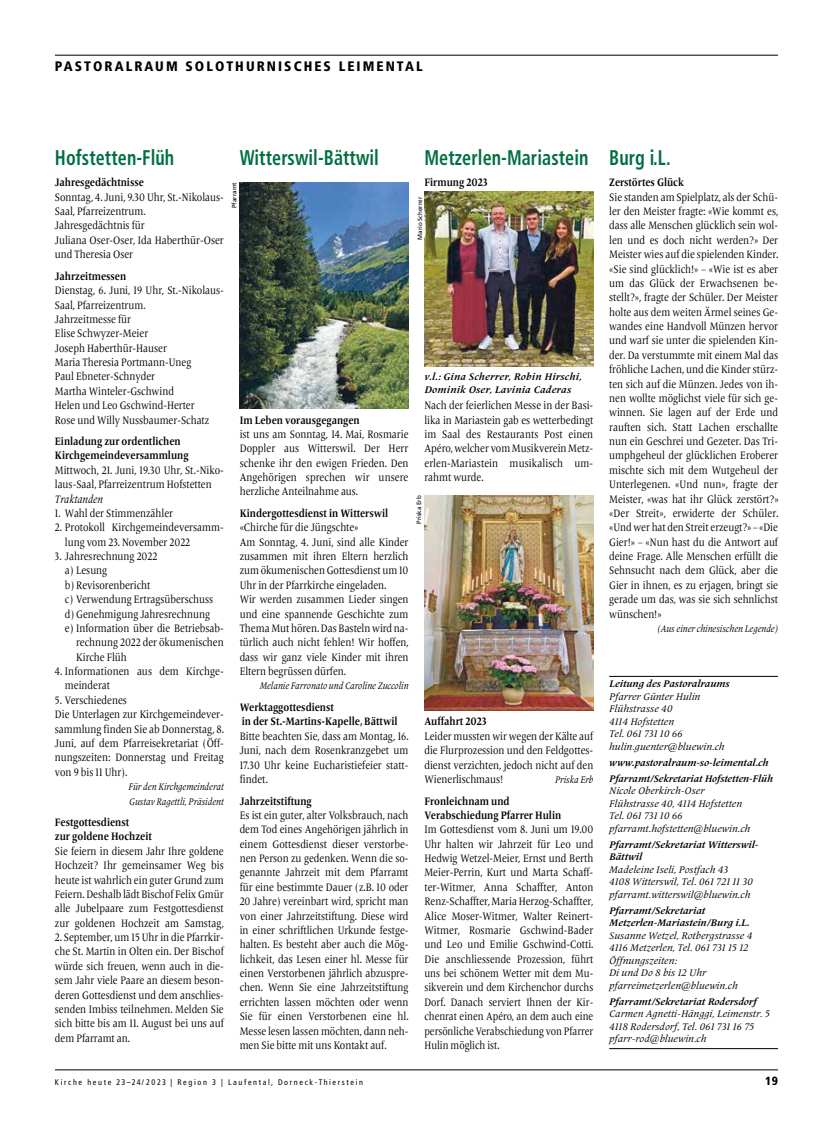
<style>
.page{position:relative;width:833px;height:1134px;background:#fff}
.page>*{position:absolute;margin:0;border:0;box-sizing:border-box;transform-origin:0 0}
.t1{font:700 condensed 21.25px "Frutiger LT Pro";letter-spacing:.005em;color:#006f41;scale:.85 1}
.t2{font:900 condensed 13.75px "Frutiger LT Pro";letter-spacing:.15em;color:#000}
.t3{font:900 condensed 11.88px "Frutiger LT Pro";color:#000}
.t4{font:11.25px/14.4px "Frutiger Serif LT Pro";color:#000;text-align:justify;scale:.85 1}
.t5{font:700 11.25px/14.4px "Frutiger Serif LT Pro";color:#000;scale:.85 1}
.t6{font:italic 11.25px "Frutiger Serif LT Pro";color:#000;scale:.85 1}
.t7{font:italic 10px/12.5px "Frutiger Serif LT Pro";color:#000}
.t8{font:italic 700 10px/12.5px "Frutiger Serif LT Pro";color:#000}
.t9{font:italic 10px/14.4px "Frutiger Serif LT Pro";color:#000;scale:.85 1}
.t10{font:italic 700 10px/12.5px "Frutiger Serif LT Pro";letter-spacing:.025em;color:#000}
.t11{font:condensed 8.12px "Frutiger LT Pro";letter-spacing:.2em;color:#000}
.t12{font:6.25px "Frutiger LT Pro";color:#000}
</style>
<div class="page">
<hr style="left:55px;top:1070px;width:723px;height:1px;background:#000">
<hr style="left:55px;top:55px;width:723px;height:1px;background:#000">
<img style="left:240px;top:183px;width:168px;height:226px">
<img style="left:424px;top:191px;width:169px;height:176px">
<img style="left:424px;top:495px;width:169px;height:216px">
<hr style="left:609px;top:676px;width:169px;height:1px;background:#000">
<hr style="left:609px;top:1048px;width:169px;height:1px;background:#000">
<p class="t2" style="left:55px;top:58px;width:369px">PASTORALRAUM SOLOTHURNISCHES LEIMENTAL</p>
<h1 class="t1" style="left:55px;top:145px;width:142px">Hofstetten-Flüh</h1>
<p class="t5" style="left:55px;top:175px;width:106px">Jahresgedächtnisse</p>
<p class="t4" style="left:55px;top:190px;width:200px;text-align:left">Sonntag, 4. Juni, 9.30 Uhr, St.-Nikolaus-<br>Saal, Pfarreizentrum.<br>Jahresgedächtnis für<br>Juliana Oser-Oser, Ida Haberthür-Oser und Theresia Oser</p>
<p class="t5" style="left:55px;top:269px;width:85px">Jahrzeitmessen</p>
<p class="t4" style="left:55px;top:283px;width:200px;text-align:left">Dienstag, 6. Juni, 19 Uhr, St.-Nikolaus-<br>Saal, Pfarreizentrum.<br>Jahrzeitmesse für<br>Elise Schwyzer-Meier<br>Joseph Haberthür-Hauser<br>Maria Theresia Portmann-Uneg<br>Paul Ebneter-Schnyder<br>Martha Winteler-Gschwind<br>Helen und Leo Gschwind-Herter<br>Rose und Willy Nussbaumer-Schatz</p>
<p class="t5" style="left:55px;top:434px;width:159px">Einladung zur ordentlichen<br>Kirchgemeindeversammlung</p>
<p class="t4" style="left:55px;top:463px;width:200px">Mittwoch, 21. Juni, 19.30 Uhr, St.-Niko&shy;laus-Saal, Pfarreizentrum Hofstetten</p>
<p class="t6" style="left:55px;top:492px;width:58px">Traktanden</p>
<p class="t4" style="left:55px;top:506px;width:141px">1. Wahl der Stimmenzähler</p>
<p class="t4" style="left:65px;top:520px;width:188px;text-indent:-10px">2. Protokoll Kirchgemeindeversamm&shy;lung vom 23. November 2022</p>
<p class="t4" style="left:55px;top:549px;width:122px">3. Jahresrechnung 2022</p>
<p class="t4" style="left:65px;top:564px;width:51px">a) Lesung</p>
<p class="t4" style="left:65px;top:578px;width:102px">b) Revisorenbericht</p>
<p class="t4" style="left:65px;top:592px;width:176px">c) Verwendung Ertragsüberschuss</p>
<p class="t4" style="left:65px;top:607px;width:172px">d) Genehmigung Jahresrechnung</p>
<p class="t4" style="left:65px;top:621px;width:188px">e) Information über die Betriebsab-</p>
<p class="t4" style="left:76px;top:635px;width:175px">rechnung 2022 der ökumenischen</p>
<p class="t4" style="left:76px;top:650px;width:61px">Kirche Flüh</p>
<p class="t4" style="left:65px;top:664px;width:188px;text-indent:-10px">4. Informationen aus dem Kirchge&shy;meinderat</p>
<p class="t4" style="left:55px;top:693px;width:200px;text-align:left">5. Verschiedenes<br>Die Unterlagen zur Kirchgemeindever&shy;sammlung finden Sie ab Donnerstag, 8.<br>Juni, auf dem Pfarreisekretariat (Öff&shy;nungszeiten: Donnerstag und Freitag von 9 bis 11 Uhr).</p>
<p class="t9" style="left:129px;top:779px;width:113px">Für den Kirchgemeinderat<br>Gustav Ragettli, Präsident</p>
<p class="t5" style="left:55px;top:815px;width:115px">Festgottesdienst<br>zur goldene Hochzeit</p>
<p class="t4" style="left:55px;top:844px;width:200px">Sie feiern in diesem Jahr Ihre goldene Hochzeit? Ihr gemeinsamer Weg bis heute ist wahrlich ein guter Grund zum Feiern. Deshalb lädt Bischof Felix Gmür alle Jubelpaare zum Festgottesdienst zur goldenen Hochzeit am Samstag,</p>
<p class="t4" style="left:55px;top:930px;width:200px">2. September, um 15 Uhr in die Pfarrkir&shy;che St. Martin in Olten ein. Der Bischof würde sich freuen, wenn auch in die&shy;sem Jahr viele Paare an diesem beson&shy;deren Gottesdienst und dem anschlies&shy;senden Imbiss teilnehmen. Melden Sie sich bitte bis am 11. August bei uns auf dem Pfarramt an.</p>
<h1 class="t1" style="left:240px;top:145px;width:165px">Witterswil-Bättwil</h1>
<h1 class="t1" style="left:424px;top:145px;width:194px">Metzerlen-Mariastein</h1>
<p class="t5" style="left:424px;top:175px;width:76px">Firmung 2023</p>
<p class="t12" style="left:230px;top:208px;width:27px;rotate:-90deg">Pfarramt</p>
<p class="t12" style="left:416px;top:240px;width:45px;rotate:-90deg">Mario Scherrer</p>
<p class="t10" style="left:424px;top:371px;width:159px">v.l.: Gina Scherrer, Robin Hirschi,<br>Dominik Oser, Lavinia Caderas</p>
<p class="t4" style="left:424px;top:398px;width:200px">Nach der feierlichen Messe in der Basi&shy;lika in Mariastein gab es wetterbedingt im Saal des Restaurants Post einen Apéro, welcher vom Musikverein Metz&shy;erlen-Mariastein musikalisch um&shy;rahmt wurde.</p>
<p class="t5" style="left:240px;top:413px;width:143px">Im Leben vorausgegangen</p>
<p class="t4" style="left:240px;top:427px;width:200px">ist uns am Sonntag, 14. Mai, Rosmarie Doppler aus Witterswil. Der Herr schenke ihr den ewigen Frieden. Den Angehörigen sprechen wir unsere herzliche Anteilnahme aus.</p>
<p class="t5" style="left:240px;top:506px;width:176px">Kindergottesdienst in Witterswil</p>
<p class="t4" style="left:240px;top:520px;width:200px;text-align:left">«Chirche für die Jüngschte»<br>Am Sonntag, 4. Juni, sind alle Kinder zusammen mit ihren Eltern herzlich zum ökumenischen Gottesdienst um 10<br>Uhr in der Pfarrkirche eingeladen.<br>Wir werden zusammen Lieder singen und eine spannende Geschichte zum Thema Mut hören. Das Basteln wird na&shy;türlich auch nicht fehlen! Wir hoffen, dass wir ganz viele Kinder mit ihren Eltern begrüssen dürfen.</p>
<p class="t9" style="left:260px;top:679px;width:177px">Melanie Farronato und Caroline Zuccolin</p>
<p class="t5" style="left:240px;top:700px;width:187px">Werktaggottesdienst<br>in der St.-Martins-Kapelle, Bättwil</p>
<p class="t4" style="left:240px;top:729px;width:200px">Bitte beachten Sie, dass am Montag, 16.<br>Juni, nach dem Rosenkranzgebet um 17.30 Uhr keine Eucharistiefeier statt&shy;findet.</p>
<p class="t5" style="left:240px;top:794px;width:86px">Jahrzeitstiftung</p>
<p class="t4" style="left:240px;top:808px;width:200px">Es ist ein guter, alter Volksbrauch, nach dem Tod eines Angehörigen jährlich in einem Gottesdienst dieser verstorbe&shy;nen Person zu gedenken. Wenn die so&shy;genannte Jahrzeit mit dem Pfarramt für eine bestimmte Dauer (z.B. 10 oder 20 Jahre) vereinbart wird, spricht man von einer Jahrzeitstiftung. Diese wird in einer schriftlichen Urkunde festge&shy;halten. Es besteht aber auch die Mög&shy;lichkeit, das Lesen einer hl. Messe für einen Verstorbenen jährlich abzuspre&shy;chen. Wenn Sie eine Jahrzeitstiftung errichten lassen möchten oder wenn Sie für einen Verstorbenen eine hl.<br>Messe lesen lassen möchten, dann neh&shy;men Sie bitte mit uns Kontakt auf.</p>
<p class="t12" style="left:415px;top:524px;width:30px;rotate:-90deg">Priska Erb</p>
<p class="t5" style="left:424px;top:714px;width:75px">Auffahrt 2023</p>
<p class="t4" style="left:424px;top:729px;width:200px">Leider mussten wir wegen der Kälte auf die Flurprozession und den Feldgottes&shy;dienst verzichten, jedoch nicht auf den Wienerlischmaus!</p>
<p class="t9" style="left:555px;top:772px;width:46px">Priska Erb</p>
<p class="t5" style="left:424px;top:794px;width:162px">Fronleichnam und<br>Verabschiedung Pfarrer Hulin</p>
<p class="t4" style="left:424px;top:822px;width:200px">Im Gottesdienst vom 8. Juni um 19.00<br>Uhr halten wir Jahrzeit für Leo und Hedwig Wetzel-Meier, Ernst und Berth Meier-Perrin, Kurt und Marta Schaff&shy;ter-Witmer, Anna Schaffter, Anton Renz-Schaffter, Maria Herzog-Schaffter, Alice Moser-Witmer, Walter Reinert-Witmer, Rosmarie Gschwind-Bader und Leo und Emilie Gschwind-Cotti.<br>Die anschliessende Prozession, führt uns bei schönem Wetter mit dem Mu&shy;sikverein und dem Kirchenchor durchs Dorf. Danach serviert Ihnen der Kir&shy;chenrat einen Apéro, an dem auch eine persönliche Verabschiedung von Pfarrer Hulin möglich ist.</p>
<h1 class="t1" style="left:609px;top:145px;width:74px">Burg i.L.</h1>
<p class="t5" style="left:609px;top:175px;width:89px">Zerstörtes Glück</p>
<p class="t4" style="left:609px;top:190px;width:201px">Sie standen am Spielplatz, als der Schü&shy;ler den Meister fragte: «Wie kommt es, dass alle Menschen glücklich sein wol&shy;len und es doch nicht werden?» Der Meister wies auf die spielenden Kinder. «Sie sind glücklich!» – «Wie ist es aber um das Glück der Erwachsenen be&shy;stellt?», fragte der Schüler. Der Meister holte aus dem weiten Ärmel seines Ge&shy;wandes eine Handvoll Münzen hervor und warf sie unter die spielenden Kin&shy;der. Da verstummte mit einem Mal das fröhliche Lachen, und die Kinder stürz&shy;ten sich auf die Münzen. Jedes von ih&shy;nen wollte möglichst viele für sich ge&shy;winnen. Sie lagen auf der Erde und rauften sich. Statt Lachen erschallte nun ein Geschrei und Gezeter. Das Tri&shy;umphgeheul der glücklichen Eroberer mischte sich mit dem Wutgeheul der Unterlegenen. «Und nun», fragte der Meister, «was hat ihr Glück zerstört?» «Der Streit», erwiderte der Schüler. «Und wer hat den Streit erzeugt?» – «Die Gier!» – «Nun hast du die Antwort auf deine Frage. Alle Menschen erfüllt die Sehnsucht nach dem Glück, aber die Gier in ihnen, es zu erjagen, bringt sie gerade um das, was sie sich sehnlichst wünschen!»</p>
<p class="t9" style="left:657px;top:621px;width:143px">(Aus einer chinesischen Legende)</p>
<p class="t8" style="left:609px;top:677px;width:122px">Leitung des Pastoralraums</p>
<p class="t7" style="left:609px;top:690px;width:117px">Pfarrer Günter Hulin<br>Flühstrasse 40<br>4114 Hofstetten<br>Tel. 061 731 10 66 hulin.guenter@bluewin.ch</p>
<p class="t8" style="left:609px;top:754px;width:165px;line-height:16px">www.pastoralraum-so-leimental.ch<br>Pfarramt/Sekretariat Hofstetten-Flüh</p>
<p class="t7" style="left:609px;top:785px;width:143px">Nicole Oberkirch-Oser<br>Flühstrasse 40, 4114 Hofstetten<br>Tel. 061 731 10 66 pfarramt.hofstetten@bluewin.ch</p>
<p class="t8" style="left:609px;top:838px;width:151px">Pfarramt/Sekretariat Witterswil-<br>Bättwil</p>
<p class="t7" style="left:609px;top:863px;width:145px">Madeleine Iseli, Postfach 43<br>4108 Witterswil, Tel. 061 721 11 30 pfarramt.witterswil@bluewin.ch</p>
<p class="t8" style="left:609px;top:904px;width:142px">Pfarramt/Sekretariat<br>Metzerlen-Mariastein/Burg i.L.</p>
<p class="t7" style="left:609px;top:929px;width:145px">Susanne Wetzel, Rotbergstrasse 4<br>4116 Metzerlen, Tel. 061 731 15 12<br>Öffnungszeiten:<br>Di und Do 8 bis 12 Uhr pfarreimetzerlen@bluewin.ch</p>
<p class="t8" style="left:609px;top:995px;width:149px">Pfarramt/Sekretariat Rodersdorf</p>
<p class="t7" style="left:609px;top:1008px;width:162px">Carmen Agnetti-Hänggi, Leimenstr. 5<br>4118 Rodersdorf, Tel. 061 731 16 75 pfarr-rod@bluewin.ch</p>
<p class="t11" style="left:55px;top:1077px;width:310px">Kirche heute 23–24/2023 | Region 3 | Laufental, Dorneck-Thierstein</p>
<p class="t3" style="left:765px;top:1074px;width:14px">19</p>
</div>
